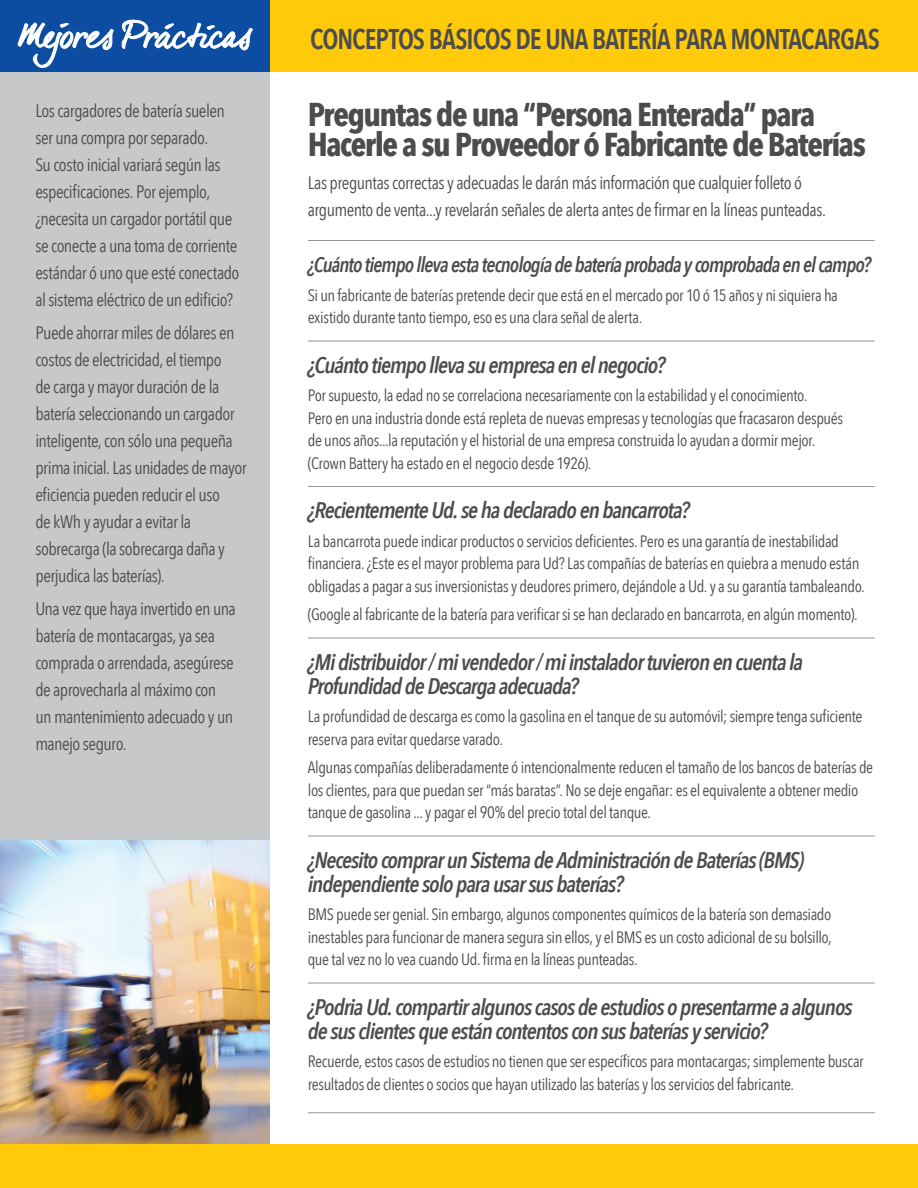
<style>
.page{position:relative;width:918px;height:1188px;background:#fff}
.page>*{position:absolute;margin:0;border:0;box-sizing:border-box;transform-origin:0 0}
.t1{font:700 33px/30px "Avenir Next Condensed";letter-spacing:-.045em;color:#4b4c4d}
.t2{font:600 28.5px "Avenir Next Condensed";letter-spacing:-.035em;color:#4b4c4d;scale:.95 1}
.t3{font:italic 600 22.5px/24px "Avenir Next Condensed";letter-spacing:-.045em;color:#4b4c4d}
.t4{font:italic 600 21px "Avenir Next Condensed";letter-spacing:-.045em;color:#4b4c4d;scale:.96 1}
.t5{font:18px/27px "Avenir Next Condensed";letter-spacing:-.03em;color:#4b4c4d}
.t6{font:16.5px/22.5px "Avenir Next Condensed";letter-spacing:-.025em;color:#4b4c4d}
</style>
<div class="page">
<div style="left:270px;top:0;width:648px;height:72px;background:#feca0a"></div>
<div style="left:0;top:63px;width:270px;height:1125px;background:#c7c8ca"></div>
<img style="left:0;top:840px;width:270px;height:305px">
<div style="left:0;top:0;width:270px;height:72px;background:#0d4da1"></div>
<div style="left:0;top:1145px;width:918px;height:43px;background:#feca0a"></div>
<hr style="left:308px;top:240px;width:567px;height:1px;background:#939598">
<hr style="left:308px;top:341px;width:567px;height:1px;background:#939598">
<hr style="left:308px;top:486px;width:567px;height:1px;background:#939598">
<hr style="left:308px;top:638px;width:567px;height:1px;background:#939598">
<hr style="left:308px;top:836px;width:567px;height:1px;background:#939598">
<hr style="left:308px;top:983px;width:567px;height:1px;background:#939598">
<hr style="left:308px;top:1112px;width:567px;height:1px;background:#939598">
<svg style="left:18px;top:19px;width:235px;height:49px"></svg>
<p class="t5" style="left:35px;top:97px;width:206px">Los cargadores de batería suelen ser una compra por separado.<br>Su costo inicial variará según las especificaciones. Por ejemplo, ¿necesita un cargador portátil que se conecte a una toma de corriente estándar ó uno que esté conectado al sistema eléctrico de un edificio?</p>
<p class="t5" style="left:35px;top:319px;width:213px">Puede ahorrar miles de dólares en costos de electricidad, el tiempo<br>de carga y mayor duración de la batería seleccionando un cargador inteligente, con sólo una pequeña prima inicial. Las unidades de mayor eficiencia pueden reducir el uso<br>de kWh y ayudar a evitar la sobrecarga (la sobrecarga daña y perjudica las baterías).</p>
<p class="t5" style="left:35px;top:595px;width:202px">Una vez que haya invertido en una batería de montacargas, ya sea comprada o arrendada, asegúrese de aprovecharla al máximo con un mantenimiento adecuado y un manejo seguro.</p>
<h2 class="t2" style="left:310px;top:21px;width:601px">CONCEPTOS BÁSICOS DE UNA BATERÍA PARA MONTACARGAS</h2>
<h1 class="t1" style="left:308px;top:100px;width:560px">Preguntas de una “Persona Enterada” para<br>Hacerle a su Proveedor ó Fabricante de Baterías</h1>
<p class="t5" style="left:308px;top:169px;width:520px">Las preguntas correctas y adecuadas le darán más información que cualquier folleto ó argumento de venta...y revelarán señales de alerta antes de firmar en la líneas punteadas.</p>
<p class="t4" style="left:308px;top:252px;width:588px">¿Cuánto tiempo lleva esta tecnología de batería probada y comprobada en el campo?</p>
<p class="t6" style="left:308px;top:284px;width:532px">Si un fabricante de baterías pretende decir que está en el mercado por 10 ó 15 años y ni siquiera ha existido durante tanto tiempo, eso es una clara señal de alerta.</p>
<h3 class="t3" style="left:308px;top:353px;width:359px">¿Cuánto tiempo lleva su empresa en el negocio?</h3>
<p class="t6" style="left:308px;top:384px;width:537px">Por supuesto, la edad no se correlaciona necesariamente con la estabilidad y el conocimiento.<br>Pero en una industria donde está repleta de nuevas empresas y tecnologías que fracasaron después de unos años...la reputación y el historial de una empresa construida lo ayudan a dormir mejor. (Crown Battery ha estado en el negocio desde 1926).</p>
<h3 class="t3" style="left:308px;top:498px;width:383px">¿Recientemente Ud. se ha declarado en bancarrota?</h3>
<p class="t6" style="left:308px;top:530px;width:559px">La bancarrota puede indicar productos o servicios deficientes. Pero es una garantía de inestabilidad financiera. ¿Este es el mayor problema para Ud? Las compañías de baterías en quiebra a menudo están obligadas a pagar a sus inversionistas y deudores primero, dejándole a Ud. y a su garantía tambaleando.</p>
<p class="t6" style="left:308px;top:603px;width:551px">(Google al fabricante de la batería para verificar si se han declarado en bancarrota, en algún momento).</p>
<h3 class="t3" style="left:308px;top:650px;width:497px">¿Mi distribuidor / mi vendedor / mi instalador tuvieron en cuenta la<br>Profundidad de Descarga adecuada?</h3>
<p class="t6" style="left:308px;top:705px;width:556px">La profundidad de descarga es como la gasolina en el tanque de su automóvil; siempre tenga suficiente reserva para evitar quedarse varado.</p>
<p class="t6" style="left:308px;top:756px;width:567px">Algunas compañías deliberadamente ó intencionalmente reducen el tamaño de los bancos de baterías de los clientes, para que puedan ser “más baratas”. No se deje engañar: es el equivalente a obtener medio tanque de gasolina ... y pagar el 90% del precio total del tanque.</p>
<h3 class="t3" style="left:308px;top:848px;width:498px">¿Necesito comprar un Sistema de Administración de Baterías (BMS) independiente solo para usar sus baterías?</h3>
<p class="t6" style="left:308px;top:903px;width:526px;text-align:justify">BMS puede ser genial. Sin embargo, algunos componentes químicos de la batería son demasiado inestables para funcionar de manera segura sin ellos, y el BMS es un costo adicional de su bolsillo, que tal vez no lo vea cuando Ud. firma en la líneas punteadas.</p>
<h3 class="t3" style="left:308px;top:995px;width:546px">¿Podria Ud. compartir algunos casos de estudios o presentarme a algunos de sus clientes que están contentos con sus baterías y servicio?</h3>
<p class="t6" style="left:308px;top:1050px;width:557px">Recuerde, estos casos de estudios no tienen que ser específicos para montacargas; simplemente buscar resultados de clientes o socios que hayan utilizado las baterías y los servicios del fabricante.</p>
</div>
